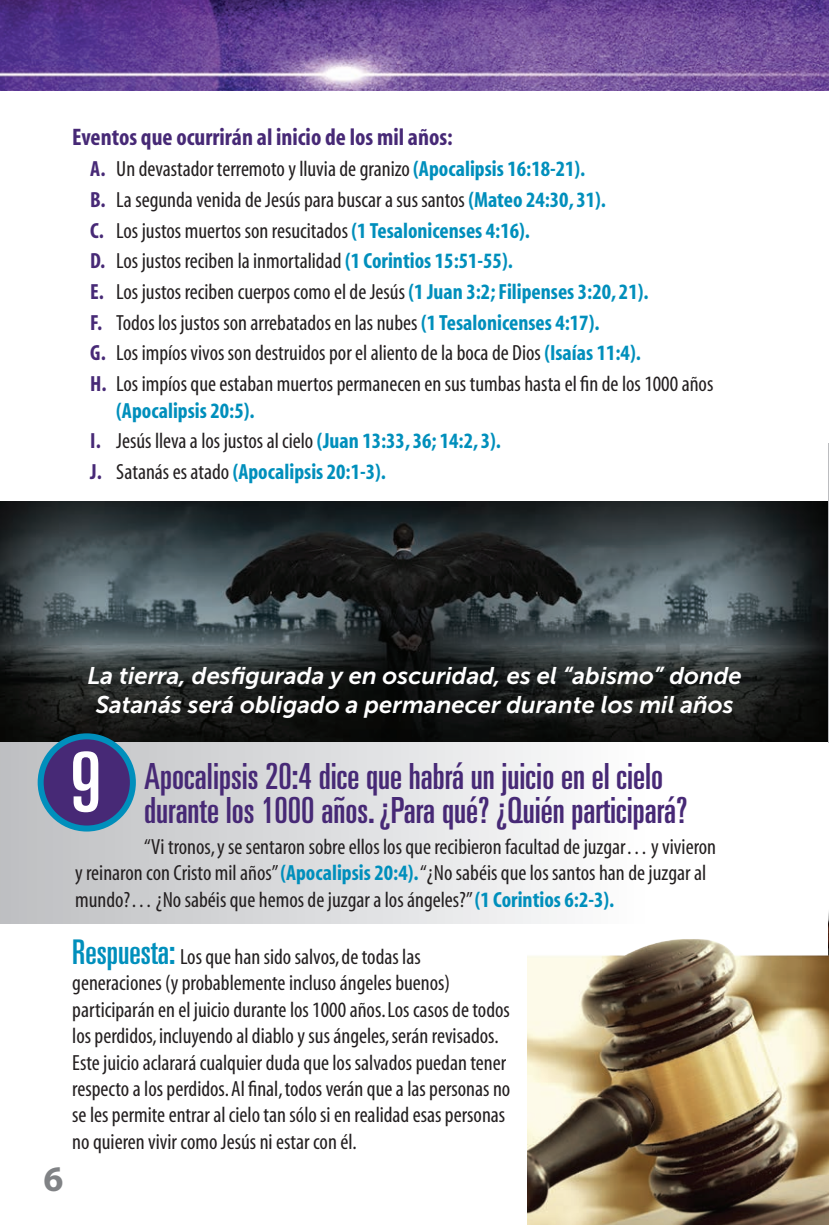
<style>
.page{position:relative;width:829px;height:1225px;background:#fff}
.page>*{position:absolute;margin:0;border:0;box-sizing:border-box;transform-origin:0 0}
.t1{font:ultra-condensed 83px "Univers";color:#fff}
.t2{font:ultra-condensed 36px/34px "Univers";color:#472976}
.t3{font:700 36px "Myriad";color:#808285}
.t4{font:italic 24px/28.8px "Museo Sans 700";color:#fff;text-align:center}
.t5{font:700 condensed 24px "Myriad";color:#472976}
.t6{font:condensed 22px/26.4px "Myriad";color:#231f20}
.t7{font:700 condensed 22px/30.8px "Myriad";color:#008fbc}
.s1{font-weight:700;color:#472976}
.s2{font-weight:700;color:#008fbc}
.s3{color:#472976}
.s4{font-weight:400;color:#231f20}
.s5{font-family:"Univers";font-stretch:ultra-condensed;font-size:34px;color:#008fbc}
</style>
<div class="page">
<img style="left:828px;top:911px;width:1px;height:51px">
<img style="left:0;top:501px;width:828px;height:240px">
<img style="left:0;top:0;width:828px;height:90px">
<div style="left:0;top:742px;width:644px;height:181px;background:linear-gradient(to right,#babdc1,#fefdfe)"></div>
<div style="left:41px;top:736px;width:92px;height:92px;background:#472976;border-radius:50%"></div>
<div style="left:38px;top:733px;width:98px;height:98px;border:6px solid #008fbc;border-radius:50%"></div>
<hr style="left:828px;top:443px;width:1px;height:299px;background:#bcbdc0">
<img style="left:828px;top:962px;width:1px;height:261px">
<img style="left:527px;top:939px;width:301px;height:285px">
<p class="t5" style="left:72px;top:125px;width:382px">Eventos que ocurrirán al inicio de los mil años:</p>
<p class="t6" style="left:90px;top:154px;width:624px;line-height:30.8px"><span class="s1">A.</span> Un devastador terremoto y lluvia de granizo <span class="s2">(Apocalipsis 16:18-21).<br></span><span class="s1">B.</span> La segunda venida de Jesús para buscar a sus santos <span class="s2">(Mateo 24:30, 31).<br></span><span class="s1">C.</span> Los justos muertos son resucitados <span class="s2">(1 Tesalonicenses 4:16).<br></span><span class="s1">D.</span> Los justos reciben la inmortalidad <span class="s2">(1 Corintios 15:51-55).<br></span><span class="s1">E.</span> Los justos reciben cuerpos como el de Jesús <span class="s2">(1 Juan 3:2; Filipenses 3:20, 21).<br></span><span class="s1">F.</span> Todos los justos son arrebatados en las nubes <span class="s2">(1 Tesalonicenses 4:17).<br></span><span class="s1">G.</span> Los impíos vivos son destruidos por el aliento de la boca de Dios <span class="s2">(Isaías 11:4).<br></span><span class="s1">H.</span> Los impíos que estaban muertos permanecen en sus tumbas hasta el fin de los 1000 años</p>
<p class="t7" style="left:90px;top:396px;width:412px;text-indent:26px">(Apocalipsis 20:5).<br><span class="s3">I.</span> <span class="s4">Jesús lleva a los justos al cielo</span> (Juan 13:33, 36; 14:2, 3).<br><span class="s3">J.</span> <span class="s4">Satanás es atado</span> (Apocalipsis 20:1-3).</p>
<p class="t4" style="left:88px;top:661px;width:655px">La tierra, desfigurada y en oscuridad, es el “abismo” donde<br>Satanás será obligado a permanecer durante los mil años</p>
<h1 class="t1" style="left:70px;top:735px;width:32px">9</h1>
<h2 class="t2" style="left:144px;top:759px;width:544px">Apocalipsis 20:4 dice que habrá un juicio en el cielo durante los 1000 años. ¿Para qué? ¿Quién participará?</h2>
<p class="t6" style="left:75px;top:834px;width:642px;text-indent:69px">“Vi tronos, y se sentaron sobre ellos los que recibieron facultad de juzgar… y vivieron y reinaron con Cristo mil años” <span class="s2">(Apocalipsis 20:4).</span> “¿No sabéis que los santos han de juzgar al mundo?… ¿No sabéis que hemos de juzgar a los ángeles?” <span class="s2">(1 Corintios 6:2-3).</span></p>
<h2 class="t3" style="left:43px;top:1160px;width:21px">6</h2>
<p class="t6" style="left:72px;top:944px;width:439px"><span class="s5">Respuesta:</span> Los que han sido salvos, de todas las generaciones (y probablemente incluso ángeles buenos) participarán en el juicio durante los 1000 años. Los casos de todos los perdidos, incluyendo al diablo y sus ángeles, serán revisados.<br>Este juicio aclarará cualquier duda que los salvados puedan tener respecto a los perdidos. Al final, todos verán que a las personas no se les permite entrar al cielo tan sólo si en realidad esas personas no quieren vivir como Jesús ni estar con él.</p>
</div>
